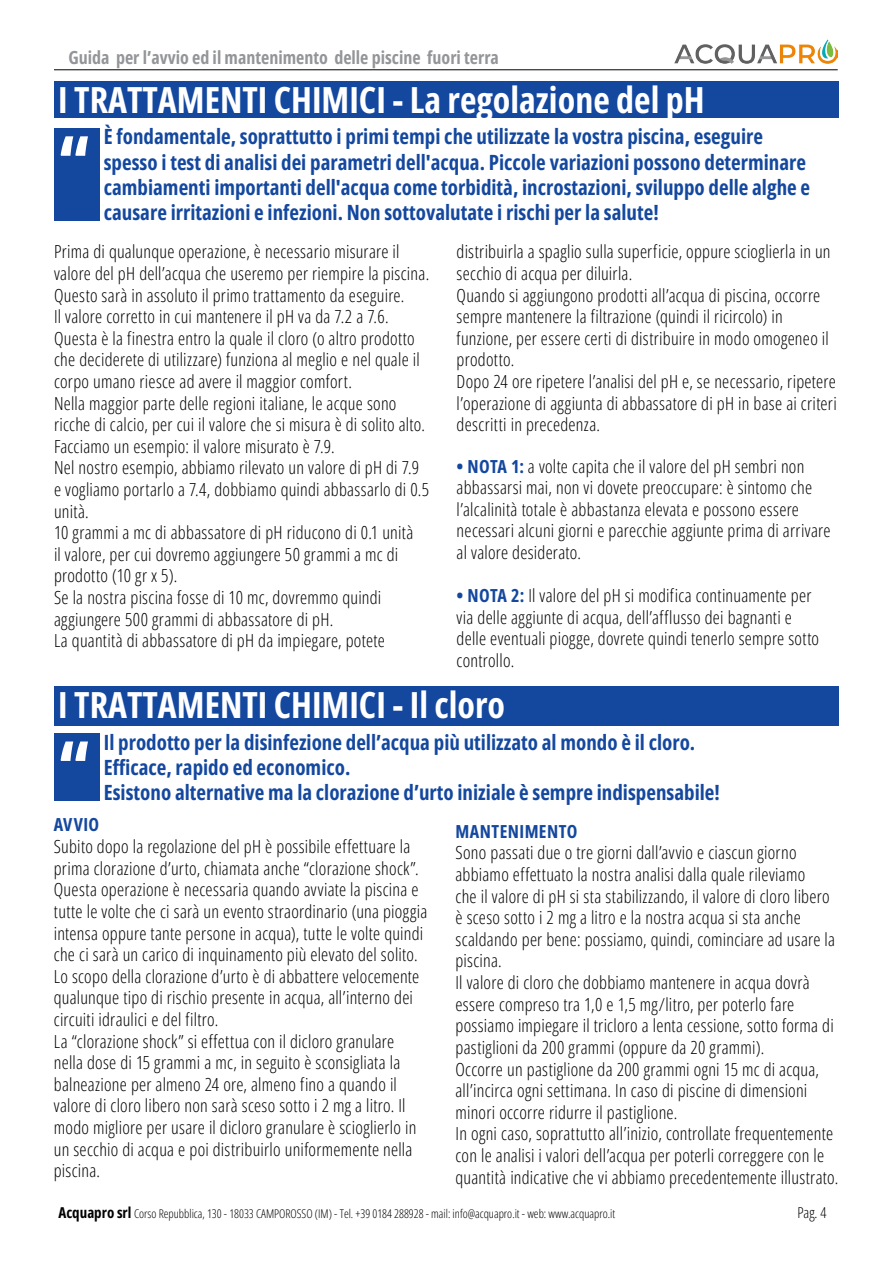
<style>
.page{position:relative;width:893px;height:1263px;background:#fff}
.page>*{position:absolute;margin:0;border:0;box-sizing:border-box;transform-origin:0 0}
.t1{font:700 72px "Open Sans Condensed";color:#fff}
.t2{font:700 36px "Open Sans Condensed";color:#fff}
.t3{font:700 21px/25.2px "Open Sans Condensed";color:#14489f}
.t4{font:300 18px/21.6px "Open Sans Condensed";letter-spacing:.015em;color:#000}
.t5{font:700 18px "Open Sans Condensed";color:#939598}
.t6{font:700 18px "Open Sans Condensed";letter-spacing:.025em;color:#14489f}
.t7{font:300 15px "Open Sans Condensed";color:#000}
.t8{font:300 12px "Open Sans Condensed";color:#000}
.s1{font-weight:700;color:#14489f}
.s2{font-weight:700;font-size:15px}
</style>
<div class="page">
<img style="left:674px;top:39px;width:164px;height:25px">
<hr style="left:54px;top:69px;width:784px;height:1px;background:#000">
<div style="left:54px;top:81px;width:785px;height:37px;background:#14489f"></div>
<div style="left:54px;top:686px;width:785px;height:40px;background:#14489f"></div>
<div style="left:54px;top:128px;width:46px;height:93px;background:#14489f"></div>
<div style="left:54px;top:733px;width:46px;height:68px;background:#14489f"></div>
<p class="t5" style="left:69px;top:44px;width:432px">Guida per l’avvio ed il mantenimento delle piscine fuori terra</p>
<h2 class="t2" style="left:58px;top:73px;width:648px">I TRATTAMENTI CHIMICI - La regolazione del pH</h2>
<h1 class="t1" style="left:58px;top:109px;width:34px">“</h1>
<p class="t3" style="left:104px;top:124px;width:708px">È fondamentale, soprattutto i primi tempi che utilizzate la vostra piscina, eseguire spesso i test di analisi dei parametri dell'acqua. Piccole variazioni possono determinare cambiamenti importanti dell'acqua come torbidità, incrostazioni, sviluppo delle alghe e causare irritazioni e infezioni. Non sottovalutate i rischi per la salute!</p>
<p class="t4" style="left:54px;top:241px;width:377px">Prima di qualunque operazione, è necessario misurare il valore del pH dell’acqua che useremo per riempire la piscina.<br>Questo sarà in assoluto il primo trattamento da eseguire.<br>Il valore corretto in cui mantenere il pH va da 7.2 a 7.6.<br>Questa è la finestra entro la quale il cloro (o altro prodotto che deciderete di utilizzare) funziona al meglio e nel quale il corpo umano riesce ad avere il maggior comfort.<br>Nella maggior parte delle regioni italiane, le acque sono ricche di calcio, per cui il valore che si misura è di solito alto.<br>Facciamo un esempio: il valore misurato è 7.9.<br>Nel nostro esempio, abbiamo rilevato un valore di pH di 7.9 e vogliamo portarlo a 7.4, dobbiamo quindi abbassarlo di 0.5 unità.<br>10 grammi a mc di abbassatore di pH riducono di 0.1 unità<br>il valore, per cui dovremo aggiungere 50 grammi a mc di prodotto (10 gr x 5).<br>Se la nostra piscina fosse di 10 mc, dovremmo quindi aggiungere 500 grammi di abbassatore di pH.<br>La quantità di abbassatore di pH da impiegare, potete</p>
<p class="t4" style="left:457px;top:241px;width:382px">distribuirla a spaglio sulla superficie, oppure scioglierla in un secchio di acqua per diluirla.<br>Quando si aggiungono prodotti all’acqua di piscina, occorre sempre mantenere la filtrazione (quindi il ricircolo) in funzione, per essere certi di distribuire in modo omogeneo il prodotto.<br>Dopo 24 ore ripetere l’analisi del pH e, se necessario, ripetere l’operazione di aggiunta di abbassatore di pH in base ai criteri descritti in precedenza.</p>
<p class="t4" style="left:457px;top:455px;width:375px"><span class="s1">• NOTA 1:</span> a volte capita che il valore del pH sembri non abbassarsi mai, non vi dovete preoccupare: è sintomo che l’alcalinità totale è abbastanza elevata e possono essere necessari alcuni giorni e parecchie aggiunte prima di arrivare al valore desiderato.</p>
<p class="t4" style="left:457px;top:584px;width:364px"><span class="s1">• NOTA 2:</span> Il valore del pH si modifica continuamente per via delle aggiunte di acqua, dell’afflusso dei bagnanti e delle eventuali piogge, dovrete quindi tenerlo sempre sotto controllo.</p>
<h2 class="t2" style="left:58px;top:678px;width:448px">I TRATTAMENTI CHIMICI - Il cloro</h2>
<p class="t3" style="left:104px;top:729px;width:618px">Il prodotto per la disinfezione dell’acqua più utilizzato al mondo è il cloro.<br>Efficace, rapido ed economico.<br>Esistono alternative ma la clorazione d’urto iniziale è sempre indispensabile!</p>
<p class="t6" style="left:455px;top:818px;width:123px">MANTENIMENTO</p>
<p class="t4" style="left:455px;top:842px;width:384px">Sono passati due o tre giorni dall’avvio e ciascun giorno abbiamo effettuato la nostra analisi dalla quale rileviamo<br>che il valore di pH si sta stabilizzando, il valore di cloro libero è sceso sotto i 2 mg a litro e la nostra acqua si sta anche scaldando per bene: possiamo, quindi, cominciare ad usare la piscina.<br>Il valore di cloro che dobbiamo mantenere in acqua dovrà essere compreso tra 1,0 e 1,5 mg/litro, per poterlo fare possiamo impiegare il tricloro a lenta cessione, sotto forma di pastiglioni da 200 grammi (oppure da 20 grammi).<br>Occorre un pastiglione da 200 grammi ogni 15 mc di acqua, all’incirca ogni settimana. In caso di piscine di dimensioni minori occorre ridurre il pastiglione.<br>In ogni caso, soprattutto all’inizio, controllate frequentemente con le analisi i valori dell’acqua per poterli correggere con le quantità indicative che vi abbiamo precedentemente illustrato.</p>
<h1 class="t1" style="left:58px;top:714px;width:34px">“</h1>
<p class="t6" style="left:54px;top:812px;width:47px">AVVIO</p>
<p class="t4" style="left:54px;top:835px;width:375px">Subito dopo la regolazione del pH è possibile effettuare la prima clorazione d’urto, chiamata anche “clorazione shock”.<br>Questa operazione è necessaria quando avviate la piscina e tutte le volte che ci sarà un evento straordinario (una pioggia intensa oppure tante persone in acqua), tutte le volte quindi che ci sarà un carico di inquinamento più elevato del solito.<br>Lo scopo della clorazione d’urto è di abbattere velocemente qualunque tipo di rischio presente in acqua, all’interno dei circuiti idraulici e del filtro.<br>La “clorazione shock” si effettua con il dicloro granulare nella dose di 15 grammi a mc, in seguito è sconsigliata la balneazione per almeno 24 ore, almeno fino a quando il valore di cloro libero non sarà sceso sotto i 2 mg a litro. Il modo migliore per usare il dicloro granulare è scioglierlo in un secchio di acqua e poi distribuirlo uniformemente nella piscina.</p>
<p class="t8" style="left:58px;top:1205px;width:558px"><span class="s2">Acquapro srl</span> Corso Repubblica, 130 - 18033 CAMPOROSSO (IM) - Tel. +39 0184 288928 - mail: info@acquapro.it - web: www.acquapro.it</p>
<p class="t7" style="left:797px;top:1202px;width:31px">Pag. 4</p>
</div>
